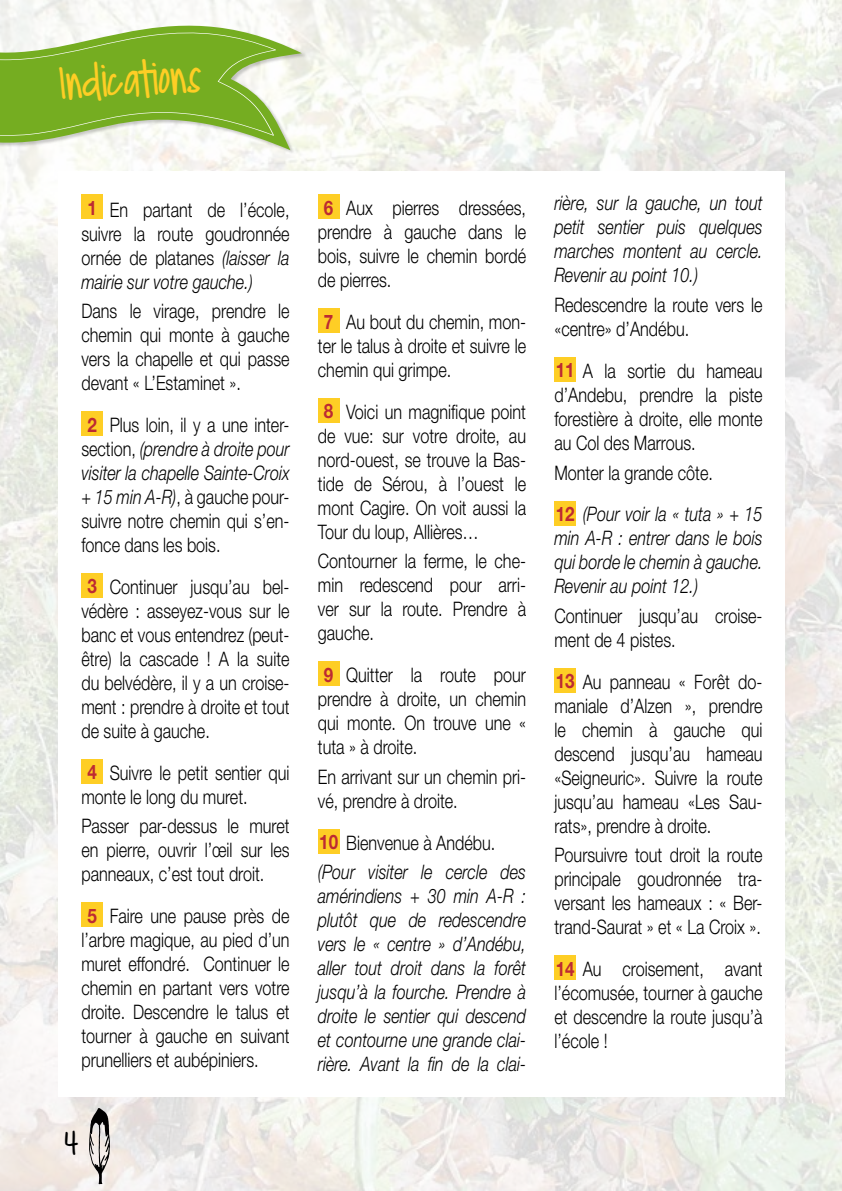
<style>
.page{position:relative;width:842px;height:1191px;background:#fff}
.page>*{position:absolute;margin:0;border:0;box-sizing:border-box;transform-origin:0 0}
.t1{font:300 28px "DJB Meand My Shadow";color:#fece25;scale:.81 1}
.t2{font:300 20px/24px "Helvetica Neue";color:#000;text-align:justify;scale:.81 1}
.t3{font:italic 300 20px/24px "Helvetica Neue";color:#000;text-align:justify;scale:.81 1}
.t4{font:300 18px "DJB Meand My Shadow";color:#000}
.s1{font-weight:700;color:#bd2a33}
.s2{font-style:italic}
.s3{font-weight:700;font-style:normal;color:#bd2a33}
.s4{font-style:normal}
</style>
<div class="page">
<img style="left:0;top:0;width:842px;height:1191px">
<svg style="left:0;top:0;width:302px;height:161px;fill:#f9f9f5"></svg>
<svg style="left:0;top:32px;width:276px;height:104px;background:#8dba49"></svg>
<div style="left:59px;top:172px;width:726px;height:924px;background:#fff"></div>
<div style="left:81px;top:194px;width:22px;height:25px;background:#fece25"></div>
<div style="left:81px;top:411px;width:22px;height:25px;background:#fece25"></div>
<div style="left:81px;top:573px;width:22px;height:25px;background:#fece25"></div>
<div style="left:81px;top:759px;width:22px;height:25px;background:#fece25"></div>
<div style="left:81px;top:902px;width:22px;height:25px;background:#fece25"></div>
<div style="left:318px;top:194px;width:21px;height:25px;background:#fece25"></div>
<div style="left:318px;top:308px;width:21px;height:25px;background:#fece25"></div>
<div style="left:318px;top:398px;width:21px;height:25px;background:#fece25"></div>
<div style="left:318px;top:661px;width:21px;height:25px;background:#fece25"></div>
<div style="left:318px;top:829px;width:21px;height:25px;background:#fece25"></div>
<div style="left:554px;top:357px;width:22px;height:25px;background:#fece25"></div>
<div style="left:554px;top:500px;width:22px;height:25px;background:#fece25"></div>
<div style="left:554px;top:668px;width:22px;height:25px;background:#fece25"></div>
<div style="left:554px;top:955px;width:22px;height:25px;background:#fece25"></div>
<svg style="left:89px;top:1108px;width:21px;height:76px;background:#a09c99"></svg>
<h1 class="t1" style="left:59px;top:73px;width:177px;rotate:-3deg">Indications</h1>
<p class="t2" style="left:81px;top:197px;width:259px;text-indent:6px"><span class="s1">1</span> En partant de l’école, suivre la route goudronnée ornée de platanes <span class="s2">(laisser la mairie sur votre gauche.)</span></p>
<p class="t2" style="left:81px;top:299px;width:259px">Dans le virage, prendre le chemin qui monte à gauche vers la chapelle et qui passe devant « L’Estaminet ».</p>
<p class="t2" style="left:81px;top:412px;width:258px;text-indent:6px"><span class="s1">2</span> Plus loin, il y a une inter&shy;section, <span class="s2">(prendre à droite pour visiter la chapelle Sainte-Croix + 15 min A-R)</span>, à gauche pour&shy;suivre notre chemin qui s’en&shy;fonce dans les bois.</p>
<p class="t2" style="left:81px;top:574px;width:259px;text-indent:6px"><span class="s1">3</span> Continuer jusqu’au bel&shy;védère : asseyez-vous sur le banc et vous entendrez (peut&shy;être) la cascade ! A la suite du belvédère, il y a un croise&shy;ment : prendre à droite et tout de suite à gauche.</p>
<p class="t2" style="left:81px;top:760px;width:259px;text-indent:6px"><span class="s1">4</span> Suivre le petit sentier qui monte le long du muret.</p>
<p class="t2" style="left:81px;top:813px;width:259px">Passer par-dessus le muret en pierre, ouvrir l’œil sur les panneaux, c’est tout droit.</p>
<p class="t2" style="left:81px;top:903px;width:259px;text-indent:6px"><span class="s1">5</span> Faire une pause près de l’arbre magique, au pied d’un muret effondré. Continuer le chemin en partant vers votre droite. Descendre le talus et tourner à gauche en suivant prunelliers et aubépiniers.</p>
<p class="t4" style="left:64px;top:1134px;width:16px">4</p>
<p class="t2" style="left:318px;top:196px;width:259px;text-indent:6px"><span class="s1">6</span> Aux pierres dressées, prendre à gauche dans le bois, suivre le chemin bordé de pierres.</p>
<p class="t2" style="left:318px;top:309px;width:259px;text-indent:6px"><span class="s1">7</span> Au bout du chemin, mon&shy;ter le talus à droite et suivre le chemin qui grimpe.</p>
<p class="t2" style="left:318px;top:399px;width:259px;text-indent:6px"><span class="s1">8</span> Voici un magnifique point de vue: sur votre droite, au nord-ouest, se trouve la Bas&shy;tide de Sérou, à l’ouest le mont Cagire. On voit aussi la Tour du loup, Allières…</p>
<p class="t2" style="left:318px;top:549px;width:258px">Contourner la ferme, le che&shy;min redescend pour arri&shy;ver sur la route. Prendre à gauche.</p>
<p class="t2" style="left:318px;top:662px;width:259px;text-indent:6px"><span class="s1">9</span> Quitter la route pour prendre à droite, un chemin qui monte. On trouve une « tuta » à droite.</p>
<p class="t2" style="left:318px;top:764px;width:258px">En arrivant sur un chemin pri&shy;vé, prendre à droite.</p>
<p class="t3" style="left:318px;top:827px;width:259px;line-height:29.6px"><span class="s3">10</span> <span class="s4">Bienvenue à Andébu. </span>(Pour visiter le cercle des</p>
<p class="t3" style="left:318px;top:883px;width:259px">amérindiens + 30 min A-R : plutôt que de redescendre vers le « centre » d’Andébu, aller tout droit dans la forêt jusqu’à la fourche. Prendre à droite le sentier qui descend et contourne une grande clai&shy;rière. Avant la fin de la clai-</p>
<p class="t3" style="left:554px;top:191px;width:258px">rière, sur la gauche, un tout petit sentier puis quelques marches montent au cercle.<br>Revenir au point 10.)</p>
<p class="t2" style="left:554px;top:292px;width:258px">Redescendre la route vers le «centre» d’Andébu.</p>
<p class="t2" style="left:554px;top:358px;width:259px"><span class="s1">11</span> A la sortie du hameau d’Andebu, prendre la piste forestière à droite, elle monte au Col des Marrous.</p>
<p class="t3" style="left:554px;top:451px;width:258px;line-height:41.8px"><span class="s4">Monter la grande côte.<br></span><span class="s3">12</span> (Pour voir la « tuta » + 15</p>
<p class="t3" style="left:554px;top:526px;width:258px">min A-R : entrer dans le bois qui borde le chemin à gauche.<br>Revenir au point 12.)</p>
<p class="t2" style="left:554px;top:603px;width:258px">Continuer jusqu’au croise&shy;ment de 4 pistes.</p>
<p class="t2" style="left:554px;top:669px;width:258px"><span class="s1">13</span> Au panneau « Forêt do&shy;maniale d’Alzen », prendre le chemin à gauche qui descend jusqu’au hameau «Seigneuric». Suivre la route jusqu’au hameau «Les Sau&shy;rats», prendre à droite.</p>
<p class="t2" style="left:554px;top:843px;width:259px">Poursuivre tout droit la route principale goudronnée tra&shy;versant les hameaux : « Ber&shy;trand-Saurat » et « La Croix ».</p>
<p class="t2" style="left:554px;top:956px;width:259px"><span class="s1">14</span> Au croisement, avant l’écomusée, tourner à gauche et descendre la route jusqu’à l’école !</p>
</div>
